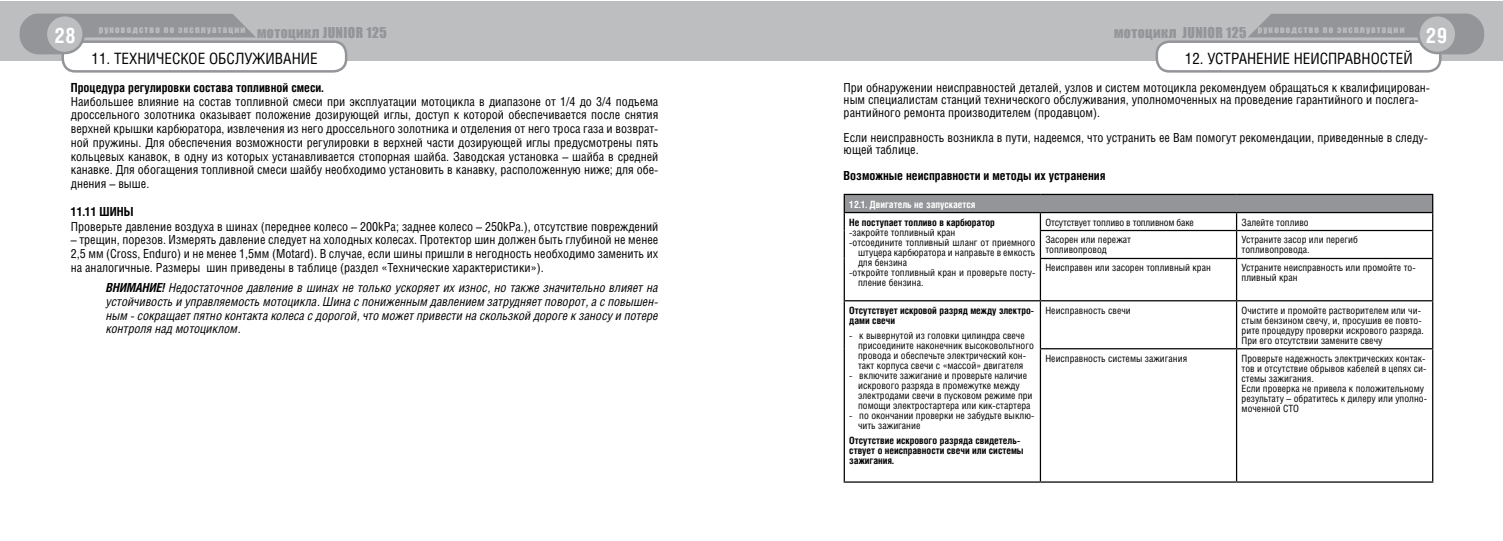
<style>
.page{position:relative;width:1503px;height:541px;background:#fff}
.page>*{position:absolute;margin:0;border:0;box-sizing:border-box;transform-origin:0 0}
.t1{font:700 21.25px "Helios Cond";color:#fff}
.t2{font:15.62px "Helios Cond";color:#000}
.t3{font:13.75px "Impact";letter-spacing:.03em;color:#939598}
.t4{font:12.5px/13.8px "Helios Cond";color:#000}
.t5{font:italic 12.5px/13.8px "Helios Cond";color:#000;text-align:justify}
.t6{font:700 12.5px "Helios Cond";color:#000}
.t7{font:10px/10px "Helios Cond";color:#000}
.t8{font:700 10px/10px "Helios Cond";color:#000}
.t9{font:700 10px "Helios Cond";color:#fff}
.t10{font:8.75px "Impact";letter-spacing:.14em;color:#bcbec0}
.s1{font-weight:700}
</style>
<div class="page">
<div style="left:0;top:1px;width:751px;height:59px;background:#bcbec0"></div>
<svg style="left:20px;top:14px;width:236px;height:40px;background:#999b9d"></svg>
<div style="left:751px;top:1px;width:751px;height:59px;background:#bcbec0"></div>
<svg style="left:1248px;top:14px;width:236px;height:40px;background:#989a9d"></svg>
<div style="left:63px;top:42px;width:283px;height:29px;background:#fff;border-radius:12px"></div>
<div style="left:61px;top:40px;width:286px;height:33px;border:2px solid #939598;border-radius:12px"></div>
<div style="left:46px;top:15px;width:38px;height:38px;background:#bcbec0;border-radius:50%"></div>
<div style="left:45px;top:14px;width:40px;height:40px;border:2px solid #939598;border-radius:50%"></div>
<div style="left:844px;top:194px;width:588px;height:18px;background:#939598"></div>
<hr style="left:843px;top:194px;width:197px;height:1px;background:#000">
<hr style="left:1040px;top:194px;width:196px;height:1px;background:#000">
<hr style="left:1236px;top:194px;width:197px;height:1px;background:#000">
<hr style="left:843px;top:212px;width:197px;height:1px;background:#000">
<svg style="left:843px;top:195px;width:2px;height:35px"></svg>
<hr style="left:1040px;top:212px;width:196px;height:1px;background:#000">
<svg style="left:1039px;top:213px;width:2px;height:17px"></svg>
<hr style="left:1236px;top:212px;width:197px;height:1px;background:#000">
<svg style="left:1235px;top:213px;width:2px;height:17px"></svg>
<svg style="left:1431px;top:195px;width:2px;height:35px"></svg>
<hr style="left:843px;top:230px;width:2px;height:28px;background:#000">
<hr style="left:1039px;top:230px;width:197px;height:1px;background:#000">
<hr style="left:1039px;top:231px;width:2px;height:27px;background:#000">
<hr style="left:1236px;top:230px;width:197px;height:1px;background:#000">
<hr style="left:1235px;top:231px;width:2px;height:27px;background:#000">
<hr style="left:1431px;top:231px;width:2px;height:27px;background:#000">
<hr style="left:843px;top:258px;width:2px;height:42px;background:#000">
<hr style="left:1039px;top:258px;width:197px;height:1px;background:#000">
<hr style="left:1039px;top:259px;width:2px;height:41px;background:#000">
<hr style="left:1236px;top:258px;width:197px;height:1px;background:#000">
<hr style="left:1235px;top:259px;width:2px;height:41px;background:#000">
<hr style="left:1431px;top:259px;width:2px;height:41px;background:#000">
<hr style="left:843px;top:300px;width:197px;height:1px;background:#000">
<hr style="left:843px;top:301px;width:2px;height:47px;background:#000">
<hr style="left:1040px;top:300px;width:196px;height:1px;background:#000">
<hr style="left:1039px;top:301px;width:2px;height:47px;background:#000">
<hr style="left:1236px;top:300px;width:197px;height:1px;background:#000">
<hr style="left:1235px;top:301px;width:2px;height:47px;background:#000">
<hr style="left:1431px;top:301px;width:2px;height:47px;background:#000">
<hr style="left:843px;top:348px;width:2px;height:133px;background:#000">
<hr style="left:1039px;top:348px;width:197px;height:1px;background:#000">
<hr style="left:1039px;top:349px;width:2px;height:132px;background:#000">
<hr style="left:1236px;top:348px;width:197px;height:1px;background:#000">
<hr style="left:1235px;top:349px;width:2px;height:132px;background:#000">
<hr style="left:1431px;top:349px;width:2px;height:132px;background:#000">
<hr style="left:843px;top:481px;width:197px;height:1px;background:#000">
<hr style="left:1040px;top:481px;width:196px;height:1px;background:#000">
<hr style="left:1236px;top:481px;width:197px;height:1px;background:#000">
<div style="left:1156px;top:42px;width:284px;height:29px;background:#fff;border-radius:12px"></div>
<div style="left:1155px;top:40px;width:286px;height:33px;border:2px solid #939598;border-radius:12px"></div>
<div style="left:1418px;top:15px;width:38px;height:38px;background:#bcbec0;border-radius:50%"></div>
<div style="left:1417px;top:14px;width:40px;height:40px;border:2px solid #939598;border-radius:50%"></div>
<h1 class="t1" style="left:54px;top:23px;width:23px">28</h1>
<p class="t3" style="left:257px;top:22px;width:131px">мотоцикл JUNIOR 125</p>
<p class="t3" style="left:1114px;top:22px;width:134px">мотоцикл JUNIOR 125</p>
<p class="t10" style="left:99px;top:23px;width:148px">руководство по эксплуатации</p>
<p class="t10" style="left:1257px;top:23px;width:148px">руководство по эксплуатации</p>
<p class="t2" style="left:92px;top:49px;width:228px">11. Техническое обслуживание</p>
<p class="t2" style="left:1184px;top:49px;width:229px">12. Устранение неисправностей</p>
<h1 class="t1" style="left:1425px;top:23px;width:23px">29</h1>
<p class="t6" style="left:71px;top:80px;width:254px">Процедура регулировки состава топливной смеси.</p>
<p class="t4" style="left:71px;top:94px;width:589px;text-align:justify">Наибольшее влияние на состав топливной смеси при эксплуатации мотоцикла в диапазоне от 1/4 до 3/4 подъема дроссельного золотника оказывает положение дозирующей иглы, доступ к которой обеспечивается после снятия верхней крышки карбюратора, извлечения из него дроссельного золотника и отделения от него троса газа и возврат&shy;ной пружины. Для обеспечения возможности регулировки в верхней части дозирующей иглы предусмотрены пять кольцевых канавок, в одну из которых устанавливается стопорная шайба. Заводская установка – шайба в средней канавке. Для обогащения топливной смеси шайбу необходимо установить в канавку, расположенную ниже; для обе&shy;днения – выше.</p>
<p class="t6" style="left:71px;top:203px;width:64px">11.11 Шины</p>
<p class="t4" style="left:71px;top:219px;width:589px">Проверьте давление воздуха в шинах (переднее колесо – 200kPa; заднее колесо – 250kPa.), отсутствие повреждений</p>
<p class="t4" style="left:71px;top:233px;width:589px;text-align:justify">– трещин, порезов. Измерять давление следует на холодных колесах. Протектор шин должен быть глубиной не менее 2,5 мм (Cross, Enduro) и не менее 1,5мм (Motard). В случае, если шины пришли в негодность необходимо заменить их на аналогичные. Размеры шин приведены в таблице (раздел «Технические характеристики»).</p>
<p class="t5" style="left:106px;top:280px;width:553px"><span class="s1">Внимание!</span> Недостаточное давление в шинах не только ускоряет их износ, но также значительно влияет на устойчивость и управляемость мотоцикла. Шина с пониженным давлением затрудняет поворот, а с повышен&shy;ным - сокращает пятно контакта колеса с дорогой, что может привести на скользкой дороге к заносу и потере контроля над мотоциклом.</p>
<p class="t4" style="left:843px;top:80px;width:588px;line-height:12.5px">При обнаружении неисправностей деталей, узлов и систем мотоцикла рекомендуем обращаться к квалифицирован&shy;ным специалистам станций технического обслуживания, уполномоченных на проведение гарантийного и послега&shy;рантийного ремонта производителем (продавцом).</p>
<p class="t4" style="left:843px;top:130px;width:586px;line-height:12.5px">Если неисправность возникла в пути, надеемся, что устранить ее Вам помогут рекомендации, приведенные в следу&shy;ющей таблице.</p>
<p class="t6" style="left:843px;top:168px;width:263px">Возможные неисправности и методы их устранения</p>
<p class="t9" style="left:849px;top:198px;width:128px">12.1. Двигатель не запускается</p>
<p class="t8" style="left:849px;top:217px;width:147px">Не поступает топливо в карбюратор</p>
<p class="t7" style="left:849px;top:227px;width:108px">-закройте топливный кран</p>
<p class="t7" style="left:849px;top:237px;width:188px">-отсоедините топливный шланг от приемного</p>
<p class="t7" style="left:858px;top:247px;width:179px">штуцера карбюратора и направьте в емкость</p>
<p class="t7" style="left:858px;top:257px;width:51px">для бензина</p>
<p class="t7" style="left:849px;top:267px;width:188px">-откройте топливный кран и проверьте посту-</p>
<p class="t7" style="left:858px;top:277px;width:67px">пление бензина.</p>
<p class="t8" style="left:849px;top:305px;width:186px">Отсутствует искровой разряд между электро&shy;дами свечи</p>
<p class="t7" style="left:858px;top:330px;width:177px;text-indent:-9px">- - к вывернутой из головки цилиндра свече присоедините наконечник высоковольтного провода и обеспечьте электрический кон&shy;такт корпуса свечи с «массой» двигателя</p>
<p class="t7" style="left:858px;top:370px;width:176px;text-indent:-9px">- - включите зажигание и проверьте наличие искрового разряда в промежутке между электродами свечи в пусковом режиме при помощи электростартера или кик-стартера</p>
<p class="t7" style="left:858px;top:410px;width:178px;text-indent:-9px">- - по окончании проверки не забудьте выклю&shy;чить зажигание</p>
<p class="t8" style="left:849px;top:435px;width:176px">Отсутствие искрового разряда свидетель&shy;ствует о неисправности свечи или системы зажигания.</p>
<p class="t7" style="left:1045px;top:217px;width:150px">Отсутствует топливо в топливном баке</p>
<p class="t7" style="left:1241px;top:217px;width:69px">Залейте топливо</p>
<p class="t7" style="left:1045px;top:234px;width:87px">Засорен или пережат топливопровод</p>
<p class="t7" style="left:1241px;top:234px;width:118px">Устраните засор или перегиб топливопровода.</p>
<p class="t7" style="left:1045px;top:262px;width:167px">Неисправен или засорен топливный кран</p>
<p class="t7" style="left:1241px;top:262px;width:176px">Устраните неисправность или промойте то&shy;пливный кран</p>
<p class="t7" style="left:1045px;top:305px;width:87px">Неисправность свечи</p>
<p class="t7" style="left:1241px;top:305px;width:184px">Очистите и промойте растворителем или чи&shy;стым бензином свечу, и, просушив ее повто&shy;рите процедуру проверки искрового разряда.<br>При его отсутствии замените свечу</p>
<p class="t7" style="left:1045px;top:353px;width:143px">Неисправность системы зажигания</p>
<p class="t7" style="left:1241px;top:353px;width:187px">Проверьте надежность электрических контак&shy;тов и отсутствие обрывов кабелей в цепях си&shy;стемы зажигания.<br>Если проверка не привела к положительному результату – обратитесь к дилеру или уполно&shy;моченной СТО</p>
</div>
